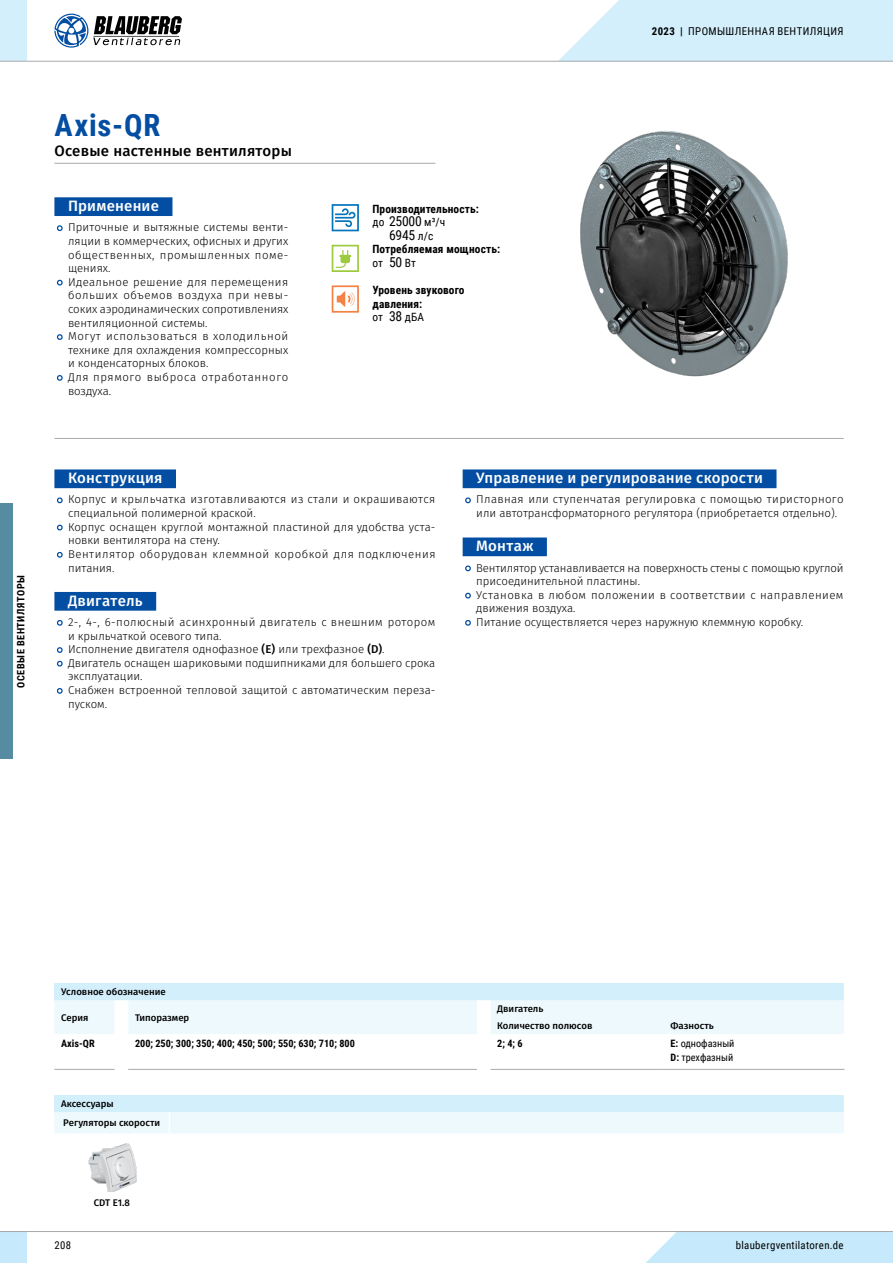
<style>
.page{position:relative;width:893px;height:1263px;background:#fff}
.page>*{position:absolute;margin:0;border:0;box-sizing:border-box;transform-origin:0 0}
.t1{font:700 30.6px "Roboto Condensed";letter-spacing:.03em;color:#034ea2}
.t2{font:500 15px "Fira Sans";letter-spacing:.01em;color:#fff}
.t3{font:500 15px "Fira Sans";letter-spacing:.015em;color:#000}
.t4{font:13.65px "Roboto Condensed";color:#000}
.t5{font:300 11.4px/13.6px "Fira Sans";color:#000}
.t6{font:700 11.4px/13.6px "Roboto Condensed";letter-spacing:.01em;color:#000}
.t7{font:10.8px "Roboto Condensed";letter-spacing:.035em;color:#000}
.t8{font:700 10.2px "Roboto Condensed";color:#000}
.t9{font:10.2px/14px "Roboto Condensed";color:#000}
.t10{font:700 10.2px "Roboto Condensed";letter-spacing:.055em;color:#000}
.t11{font:500 9.6px/17px "Fira Sans";color:#000}
.s1{font-weight:700}
.s2{font-weight:400}
.s3{font-weight:400;font-size:13.65px}
.s4{font-size:11.4px}
.s5{font-weight:500}
</style>
<div class="page">
<img style="left:580px;top:131px;width:208px;height:246px">
<hr style="left:54px;top:163px;width:381px;height:1px;background:#a7a9ac">
<div style="left:54px;top:197px;width:118px;height:19px;background:#034ea2"></div>
<svg style="left:56px;top:225px;width:7px;height:7px"></svg>
<svg style="left:56px;top:279px;width:7px;height:7px"></svg>
<svg style="left:56px;top:334px;width:7px;height:6px"></svg>
<svg style="left:56px;top:375px;width:7px;height:6px"></svg>
<div style="left:54px;top:469px;width:122px;height:19px;background:#034ea2"></div>
<div style="left:54px;top:592px;width:102px;height:19px;background:#034ea2"></div>
<svg style="left:56px;top:497px;width:7px;height:7px"></svg>
<svg style="left:56px;top:524px;width:7px;height:7px"></svg>
<svg style="left:56px;top:551px;width:7px;height:7px"></svg>
<svg style="left:56px;top:620px;width:7px;height:6px"></svg>
<svg style="left:57px;top:647px;width:6px;height:6px"></svg>
<svg style="left:56px;top:660px;width:7px;height:7px"></svg>
<svg style="left:56px;top:688px;width:7px;height:6px"></svg>
<div style="left:463px;top:469px;width:313px;height:19px;background:#034ea2"></div>
<div style="left:463px;top:537px;width:84px;height:19px;background:#034ea2"></div>
<svg style="left:465px;top:497px;width:6px;height:7px"></svg>
<svg style="left:465px;top:565px;width:6px;height:7px"></svg>
<svg style="left:465px;top:592px;width:6px;height:7px"></svg>
<svg style="left:465px;top:620px;width:6px;height:6px"></svg>
<hr style="left:54px;top:438px;width:790px;height:1px;background:#a7a9ac">
<hr style="left:128px;top:1069px;width:349px;height:1px;background:#a7a9ac">
<hr style="left:490px;top:1069px;width:174px;height:1px;background:#a7a9ac">
<hr style="left:664px;top:1069px;width:180px;height:1px;background:#a7a9ac">
<hr style="left:54px;top:1069px;width:61px;height:1px;background:#a7a9ac">
<svg style="left:54px;top:983px;width:790px;height:86px"></svg>
<svg style="left:332px;top:204px;width:27px;height:27px"></svg>
<svg style="left:332px;top:245px;width:27px;height:27px"></svg>
<svg style="left:332px;top:285px;width:27px;height:28px"></svg>
<svg style="left:54px;top:1095px;width:790px;height:38px;background:#e1f4fd"></svg>
<img style="left:88px;top:1143px;width:48px;height:48px">
<div style="left:646px;top:1232px;width:247px;height:31px;background:#c6eafb"></div>
<div style="left:0;top:1231px;width:27px;height:32px;background:#c6eafb"></div>
<hr style="left:0;top:1231px;width:893px;height:1px;background:#a7a9ac">
<div style="left:0;top:0;width:27px;height:61px;background:#d3effc"></div>
<hr style="left:0;top:61px;width:893px;height:1px;background:#a7a9ac">
<svg style="left:558px;top:0;width:335px;height:62px;background:#d6effa"></svg>
<svg style="left:54px;top:14px;width:128px;height:34px"></svg>
<div style="left:0;top:504px;width:13px;height:255px;background:#568ca2"></div>
<p class="t7" style="left:652px;top:23px;width:193px"><span class="s1">2023 |</span> ПРОМЫШЛЕННАЯ ВЕНТИЛЯЦИЯ</p>
<h1 class="t1" style="left:54px;top:104px;width:107px">Axis-QR</h1>
<h2 class="t3" style="left:54px;top:141px;width:239px">Осевые настенные вентиляторы</h2>
<h2 class="t2" style="left:68px;top:195px;width:92px">Применение</h2>
<p class="t5" style="left:68px;top:221px;width:222px">Приточные и вытяжные системы венти&shy;ляции в коммерческих, офисных и других общественных, промышленных поме&shy;щениях.<br>Идеальное решение для перемещения больших объемов воздуха при невы&shy;соких аэродинамических сопротивлениях вентиляционной системы.<br>Могут использоваться в холодильной технике для охлаждения компрессорных и конденсаторных блоков.<br>Для прямого выброса отработанного воздуха.</p>
<p class="t6" style="left:372px;top:201px;width:108px">Производительность: <span class="s2">до</span> <span class="s3">25000</span> <span class="s2">м³/ч</span></p>
<p class="t4" style="left:389px;top:225px;width:46px">6945 <span class="s4">л/с</span></p>
<p class="t6" style="left:372px;top:242px;width:129px">Потребляемая мощность: <span class="s2">от</span> <span class="s3">50</span> <span class="s2">Вт</span></p>
<p class="t6" style="left:372px;top:283px;width:94px">Уровень звукового давления:<br><span class="s2">от</span> <span class="s3">38</span> <span class="s2">дБА</span></p>
<p class="t10" style="left:14px;top:688px;width:114px;rotate:-90deg">ОСЕВЫЕ ВЕНТИЛЯТОРЫ</p>
<h2 class="t2" style="left:68px;top:467px;width:96px">Конструкция</h2>
<p class="t5" style="left:68px;top:493px;width:369px">Корпус и крыльчатка изготавливаются из стали и окрашиваются специальной полимерной краской.<br>Корпус оснащен круглой монтажной пластиной для удобства уста&shy;новки вентилятора на стену.<br>Вентилятор оборудован клеммной коробкой для подключения питания.</p>
<h2 class="t2" style="left:68px;top:590px;width:76px">Двигатель</h2>
<p class="t5" style="left:68px;top:616px;width:369px">2-, 4-, 6-полюсный асинхронный двигатель с внешним ротором и крыльчаткой осевого типа.<br>Исполнение двигателя однофазное <span class="s5">(E)</span> или трехфазное <span class="s5">(D)</span>.<br>Двигатель оснащен шариковыми подшипниками для большего срока эксплуатации.<br>Снабжен встроенной тепловой защитой с автоматическим переза&shy;пуском.</p>
<h2 class="t2" style="left:476px;top:467px;width:288px">Управление и регулирование скорости</h2>
<p class="t5" style="left:476px;top:493px;width:369px">Плавная или ступенчатая регулировка с помощью тиристорного или автотрансформаторного регулятора (приобретается отдельно).</p>
<h2 class="t2" style="left:476px;top:535px;width:59px">Монтаж</h2>
<p class="t5" style="left:476px;top:562px;width:369px">Вентилятор устанавливается на поверхность стены с помощью круглой присоединительной пластины.<br>Установка в любом положении в соответствии с направлением движения воздуха.<br>Питание осуществляется через наружную клеммную коробку.</p>
<p class="t11" style="left:61px;top:984px;width:106px">Условное обозначение</p>
<p class="t11" style="left:61px;top:1009px;width:29px">Серия</p>
<p class="t11" style="left:135px;top:1009px;width:56px">Типоразмер</p>
<p class="t11" style="left:497px;top:1001px;width:97px">Двигатель<br>Количество полюсов</p>
<p class="t11" style="left:671px;top:1018px;width:45px">Фазность</p>
<p class="t8" style="left:61px;top:1036px;width:35px">Axis-QR</p>
<p class="t8" style="left:135px;top:1036px;width:221px">200; 250; 300; 350; 400; 450; 500; 550; 630; 710; 800</p>
<p class="t8" style="left:497px;top:1036px;width:27px">2; 4; 6</p>
<p class="t9" style="left:671px;top:1036px;width:65px"><span class="s1">E:</span> однофазный<br><span class="s1">D:</span> трехфазный</p>
<p class="t11" style="left:61px;top:1094px;width:101px;line-height:19.4px">Аксессуары<br>Регуляторы скорости</p>
<p class="t11" style="left:94px;top:1195px;width:38px">CDT E1.8</p>
<p class="t7" style="left:54px;top:1238px;width:18px">208</p>
<p class="t7" style="left:736px;top:1238px;width:109px">blaubergventilatoren.de</p>
</div>
